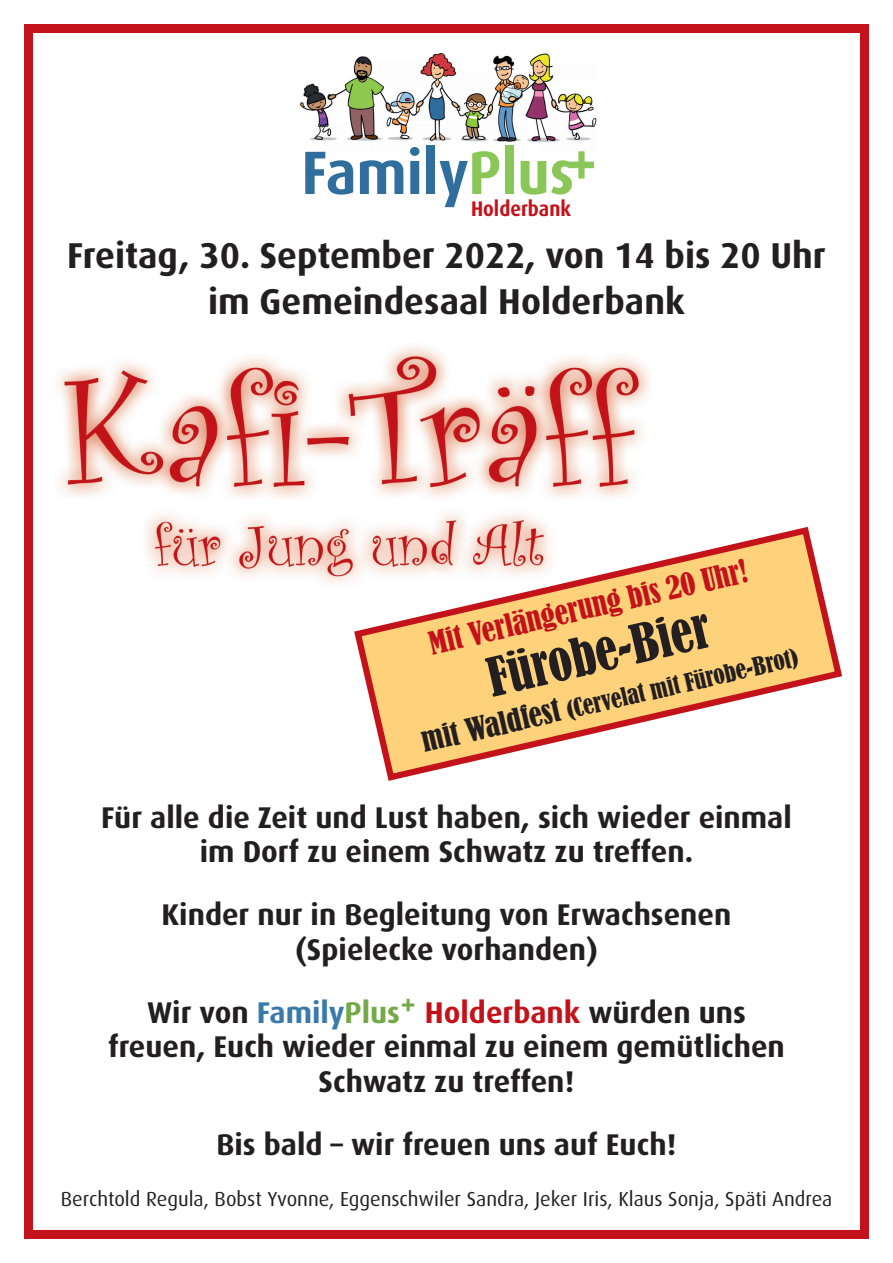
<style>
.page{position:relative;width:893px;height:1263px;background:#fff}
.page>*{position:absolute;margin:0;border:0;box-sizing:border-box;transform-origin:0 0}
.t1{font:700 65.55px "Dax";color:#8ac758;scale:.94 1}
.t2{font:700 61.35px "Dax";color:#306e9d;scale:.93 1}
.t3{font:condensed 49.8px "Bernard";color:#231f20}
.t4{font:700 36px "Dax";color:#231f20}
.t5{font:700 30px/34.5px "Dax";color:#231f20;text-align:center}
.t6{font:condensed 29.85px "Bernard";color:#c4121a}
.t7{font:condensed 23.7px "Bernard";color:#231f20}
.t8{font:700 21.15px "Dax";color:#c4121a;scale:.91 1}
.t9{font:20.25px "Dax";color:#231f20}
.s1{color:#8ac758}
.s2{font-size:29.85px}
.s3{color:#3a7aaa}
.s4{color:#74a948}
.s5{color:#c4121a}
</style>
<div class="page">
<div style="left:24px;top:24px;width:845px;height:1215px;border:9px solid #c4121a"></div>
<img style="left:300px;top:53px;width:297px;height:89px">
<img style="left:57px;top:345px;width:592px;height:239px">
<svg style="left:350px;top:523px;width:493px;height:258px"></svg>
<p class="t2" style="left:302px;top:138px;width:295px">Family<span class="s1">Plus</span></p>
<p class="t1" style="left:564px;top:127px;width:39px">+</p>
<p class="t8" style="left:471px;top:196px;width:111px">Holderbank</p>
<p class="t4" style="left:67px;top:235px;width:760px">Freitag, 30. September 2022, von 14 bis 20 Uhr</p>
<p class="t4" style="left:208px;top:282px;width:478px">im Gemeindesaal Holderbank</p>
<p class="t6" style="left:426px;top:627px;width:327px;rotate:-13deg">Mit Verlängerung bis 20 Uhr!</p>
<p class="t3" style="left:482px;top:650px;width:228px;rotate:-13deg">Fürobe-Bier</p>
<p class="t7" style="left:419px;top:730px;width:386px;rotate:-13deg"><span class="s2">mit Waldfest</span> (Cervelat mit Fürobe-Brot)</p>
<p class="t5" style="left:101px;top:800px;width:692px">Für alle die Zeit und Lust haben, sich wieder einmal im Dorf zu einem Schwatz zu treffen.</p>
<p class="t5" style="left:162px;top:898px;width:571px">Kinder nur in Begleitung von Erwachsenen</p>
<p class="t5" style="left:295px;top:932px;width:304px">(Spielecke vorhanden)</p>
<p class="t5" style="left:147px;top:995px;width:600px">Wir von <span class="s3">Family</span><span class="s4">Plus</span><sup>+</sup> <span class="s5">Holderbank</span> würden uns</p>
<p class="t5" style="left:108px;top:1030px;width:678px">freuen, Euch wieder einmal zu einem gemütlichen<br>Schwatz zu treffen!</p>
<p class="t5" style="left:216px;top:1127px;width:462px">Bis bald – wir freuen uns auf Euch!</p>
<p class="t9" style="left:61px;top:1187px;width:773px">Berchtold Regula, Bobst Yvonne, Eggenschwiler Sandra, Jeker Iris, Klaus Sonja, Späti Andrea</p>
</div>
